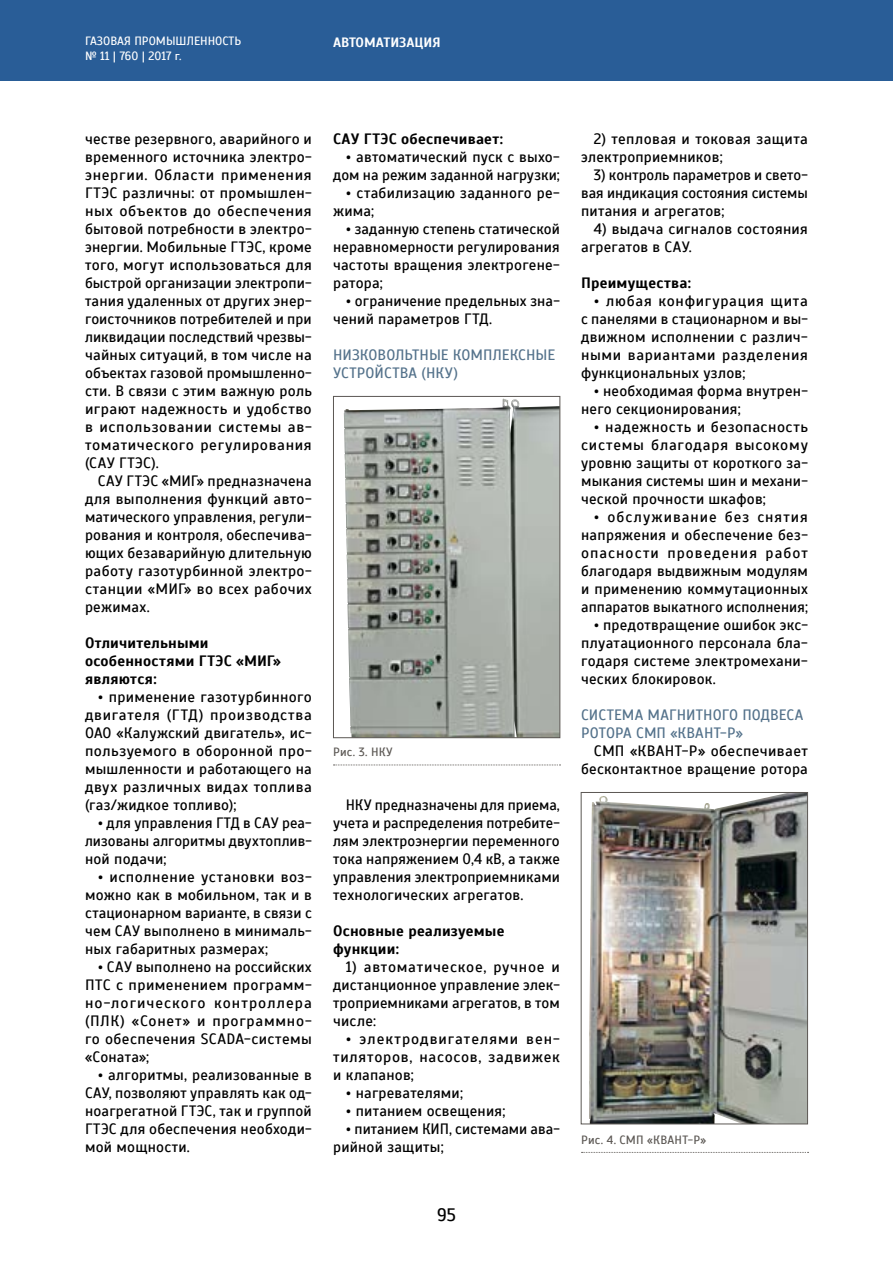
<style>
.page{position:relative;width:893px;height:1263px;background:#fff}
.page>*{position:absolute;margin:0;border:0;box-sizing:border-box;transform-origin:0 0}
.t1{font:18px "Scada";color:#000}
.t2{font:15px/18px "Scada";letter-spacing:.015em;color:#000;text-align:justify}
.t3{font:700 15px/18px "Scada";letter-spacing:.015em;color:#000}
.t4{font:15px/18px "Scada";letter-spacing:.005em;color:#54728b}
.t5{font:700 13.5px "Scada";color:#fff}
.t6{font:12px/14.4px "Scada";color:#fff}
.t7{font:12px "Scada";letter-spacing:.02em;color:#5b5753}
</style>
<div class="page">
<div style="left:0;top:0;width:893px;height:81px;background:#295d97"></div>
<img style="left:344px;top:399px;width:214px;height:337px">
<div style="left:333px;top:396px;width:227px;height:342px;border:1px solid #5b5753"></div>
<svg style="left:333px;top:765px;width:227px;height:1px"></svg>
<img style="left:589px;top:794px;width:217px;height:328px">
<div style="left:581px;top:792px;width:227px;height:332px;border:1px solid #5b5753"></div>
<svg style="left:581px;top:1152px;width:227px;height:1px"></svg>
<p class="t6" style="left:85px;top:34px;width:158px">ГАЗОВАЯ ПРОМЫШЛЕННОСТЬ № 11 | 760 | 2017 г.</p>
<p class="t5" style="left:333px;top:34px;width:109px">АВТОМАТИЗАЦИЯ</p>
<p class="t2" style="left:85px;top:130px;width:228px">честве резервного, аварийного и временного источника электро&shy;энергии. Области применения ГТЭС различны: от промышлен&shy;ных объектов до обеспечения бытовой потребности в электро&shy;энергии. Мобильные ГТЭС, кроме того, могут использоваться для быстрой организации электропи&shy;тания удаленных от других энер&shy;гоисточников потребителей и при ликвидации последствий чрезвы&shy;чайных ситуаций, в том числе на объектах газовой промышленно&shy;сти. В связи с этим важную роль играют надежность и удобство в использовании системы ав&shy;томатического регулирования (САУ ГТЭС).</p>
<p class="t2" style="left:85px;top:472px;width:228px;text-indent:13px">САУ ГТЭС «МИГ» предназначена для выполнения функций авто&shy;матического управления, регули&shy;рования и контроля, обеспечива&shy;ющих безаварийную длительную работу газотурбинной электро&shy;станции «МИГ» во всех рабочих режимах.</p>
<p class="t3" style="left:85px;top:634px;width:198px">Отличительными особенностями ГТЭС «МИГ» являются:</p>
<p class="t2" style="left:85px;top:688px;width:228px;text-indent:13px">• применение газотурбинного двигателя (ГТД) производства ОАО «Калужский двигатель», ис&shy;пользуемого в оборонной про&shy;мышленности и работающего на двух различных видах топлива (газ/жидкое топливо);</p>
<p class="t2" style="left:85px;top:814px;width:228px;text-indent:13px">• для управления ГТД в САУ реа&shy;лизованы алгоритмы двухтоплив&shy;ной подачи;</p>
<p class="t2" style="left:85px;top:868px;width:228px;text-indent:13px">• исполнение установки воз&shy;можно как в мобильном, так и в стационарном варианте, в связи с чем САУ выполнено в минималь&shy;ных габаритных размерах;</p>
<p class="t2" style="left:85px;top:958px;width:228px;text-indent:13px">• САУ выполнено на российских ПТС с применением программ&shy;но-логического контроллера (ПЛК) «Сонет» и программно&shy;го обеспечения SCADA-системы «Соната»;</p>
<p class="t2" style="left:85px;top:1066px;width:228px;text-indent:13px">• алгоритмы, реализованные в САУ, позволяют управлять как од&shy;ноагрегатной ГТЭС, так и группой ГТЭС для обеспечения необходи&shy;мой мощности.</p>
<p class="t3" style="left:333px;top:130px;width:171px">САУ ГТЭС обеспечивает:</p>
<p class="t2" style="left:333px;top:148px;width:228px;text-align:right">• автоматический пуск с выхо&shy;дом на режим заданной нагрузки;</p>
<p class="t2" style="left:333px;top:184px;width:228px;text-indent:13px">• стабилизацию заданного ре&shy;жима;</p>
<p class="t2" style="left:333px;top:220px;width:228px;text-indent:13px">• заданную степень статической неравномерности регулирования частоты вращения электрогене&shy;ратора;</p>
<p class="t2" style="left:333px;top:292px;width:228px;text-indent:13px">• ограничение предельных зна&shy;чений параметров ГТД.</p>
<p class="t4" style="left:333px;top:346px;width:224px">НИЗКОВОЛЬТНЫЕ КОМПЛЕКСНЫЕ<br>УСТРОЙСТВА (НКУ)</p>
<p class="t7" style="left:333px;top:745px;width:61px">Рис. 3. НКУ</p>
<p class="t2" style="left:333px;top:796px;width:228px;text-indent:13px">НКУ предназначены для приема, учета и распределения потребите&shy;лям электроэнергии переменного тока напряжением 0,4 кВ, а также управления электроприемниками технологических агрегатов.</p>
<p class="t3" style="left:333px;top:922px;width:173px">Основные реализуемые функции:</p>
<p class="t2" style="left:333px;top:958px;width:228px;text-indent:13px">1) автоматическое, ручное и дистанционное управление элек&shy;троприемниками агрегатов, в том числе:</p>
<p class="t2" style="left:333px;top:1030px;width:228px;text-indent:13px">• электродвигателями вен&shy;тиляторов, насосов, задвижек и клапанов;</p>
<p class="t2" style="left:346px;top:1084px;width:119px">• нагревателями;</p>
<p class="t2" style="left:346px;top:1102px;width:161px">• питанием освещения;</p>
<p class="t2" style="left:333px;top:1120px;width:228px;text-indent:13px">• питанием КИП, системами ава&shy;рийной защиты;</p>
<p class="t1" style="left:437px;top:1204px;width:20px">95</p>
<p class="t2" style="left:581px;top:130px;width:228px;text-indent:13px">2) тепловая и токовая защита электроприемников;</p>
<p class="t2" style="left:581px;top:166px;width:228px;text-indent:13px">3) контроль параметров и свето&shy;вая индикация состояния системы питания и агрегатов;</p>
<p class="t2" style="left:581px;top:220px;width:228px;text-indent:13px">4) выдача сигналов состояния агрегатов в САУ.</p>
<p class="t3" style="left:581px;top:274px;width:111px">Преимущества:</p>
<p class="t2" style="left:581px;top:292px;width:228px;text-indent:13px">• любая конфигурация щита с панелями в стационарном и вы&shy;движном исполнении с различ&shy;ными вариантами разделения функциональных узлов;</p>
<p class="t2" style="left:581px;top:382px;width:228px;text-indent:13px">• необходимая форма внутрен&shy;него секционирования;</p>
<p class="t2" style="left:581px;top:418px;width:228px;text-indent:13px">• надежность и безопасность системы благодаря высокому уровню защиты от короткого за&shy;мыкания системы шин и механи&shy;ческой прочности шкафов;</p>
<p class="t2" style="left:581px;top:508px;width:228px;text-indent:13px">• обслуживание без снятия напряжения и обеспечение без&shy;опасности проведения работ благодаря выдвижным модулям и применению коммутационных аппаратов выкатного исполнения;</p>
<p class="t2" style="left:581px;top:616px;width:228px;text-indent:13px">• предотвращение ошибок экс&shy;плуатационного персонала бла&shy;годаря системе электромехани&shy;ческих блокировок.</p>
<p class="t4" style="left:581px;top:706px;width:224px">СИСТЕМА МАГНИТНОГО ПОДВЕСА<br>РОТОРА СМП «КВАНТ-Р»</p>
<p class="t2" style="left:581px;top:742px;width:228px;text-align:right">СМП «КВАНТ-Р» обеспечивает бесконтактное вращение ротора</p>
<p class="t7" style="left:581px;top:1132px;width:127px">Рис. 4. СМП «КВАНТ-Р»</p>
</div>
